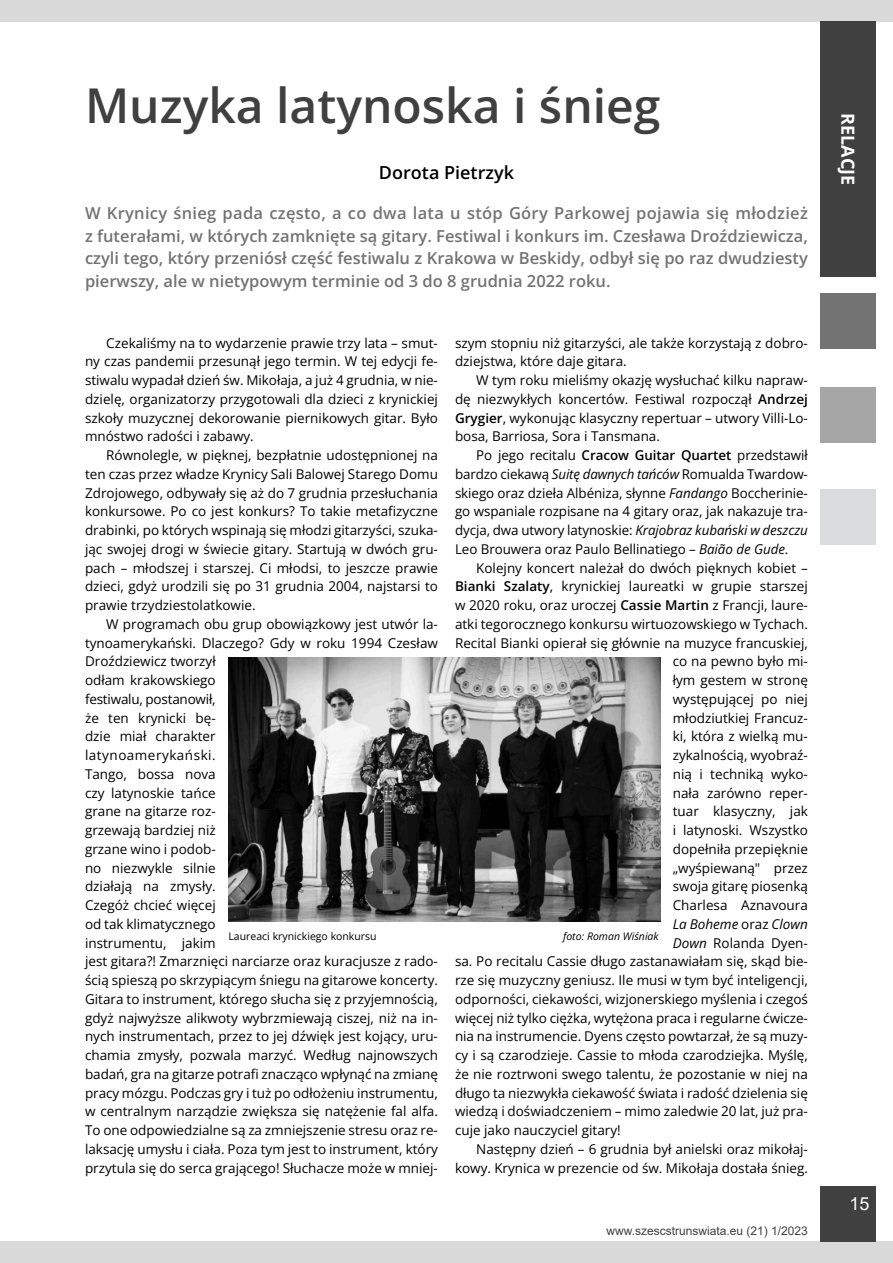
<style>
.page{position:relative;width:893px;height:1263px;background:#fff}
.page>*{position:absolute;margin:0;border:0;box-sizing:border-box;transform-origin:0 0}
.t1{font:600 48px "Open Sans";color:#404040}
.t2{font:600 18px "Open Sans";color:#000}
.t3{font:700 18px "Open Sans";color:#fff}
.t4{font:18px "Arial";color:#fff}
.t5{font:600 16.5px/22.5px "Open Sans";color:#737373;text-align:justify}
.t6{font:13.5px/18.8px "Open Sans";color:#000;text-align:justify}
.t7{font:italic 13.5px "Open Sans";color:#000}
.t8{font:12px "Arial";color:#404040}
.t9{font:10.5px "Open Sans";color:#000}
.t10{font:italic 10.5px "Open Sans";color:#000}
.s1{font-weight:600}
.s2{font-style:italic}
.s3{font-style:normal}
</style>
<div class="page">
<div style="left:0;top:0;width:893px;height:21px;background:#d9d9d9"></div>
<div style="left:0;top:1242px;width:893px;height:21px;background:#d9d9d9"></div>
<div style="left:821px;top:21px;width:55px;height:256px;background:#404040"></div>
<div style="left:821px;top:293px;width:55px;height:56px;background:#737373"></div>
<div style="left:821px;top:387px;width:55px;height:55px;background:#a6a6a6"></div>
<div style="left:821px;top:489px;width:55px;height:55px;background:#d9dbdc"></div>
<div style="left:821px;top:1186px;width:55px;height:56px;background:#404040"></div>
<img style="left:228px;top:657px;width:432px;height:264px">
<h1 class="t1" style="left:85px;top:71px;width:577px">Muzyka latynoska i śnieg</h1>
<h2 class="t2" style="left:379px;top:160px;width:137px">Dorota Pietrzyk</h2>
<p class="t5" style="left:85px;top:202px;width:724px">W Krynicy śnieg pada często, a co dwa lata u stóp Góry Parkowej pojawia się młodzież z futerałami, w których zamknięte są gitary. Festiwal i konkurs im. Czesława Droździewicza, czyli tego, który przeniósł część festiwalu z Krakowa w Beskidy, odbył się po raz dwudziesty pierwszy, ale w nietypowym terminie od 3 do 8 grudnia 2022 roku.</p>
<p class="t6" style="left:85px;top:333px;width:354px;text-indent:21px">Czekaliśmy na to wydarzenie prawie trzy lata – smut&shy;ny czas pandemii przesunął jego termin. W tej edycji fe&shy;stiwalu wypadał dzień św. Mikołaja, a już 4 grudnia, w nie&shy;dzielę, organizatorzy przygotowali dla dzieci z krynickiej szkoły muzycznej dekorowanie piernikowych gitar. Było mnóstwo radości i zabawy.</p>
<p class="t6" style="left:85px;top:445px;width:354px;text-indent:21px">Równolegle, w pięknej, bezpłatnie udostępnionej na ten czas przez władze Krynicy Sali Balowej Starego Domu Zdrojowego, odbywały się aż do 7 grudnia przesłuchania konkursowe. Po co jest konkurs? To takie metafizyczne drabinki, po których wspinają się młodzi gitarzyści, szuka&shy;jąc swojej drogi w świecie gitary. Startują w dwóch gru&shy;pach – młodszej i starszej. Ci młodsi, to jeszcze prawie dzieci, gdyż urodzili się po 31 grudnia 2004, najstarsi to prawie trzydziestolatkowie.</p>
<p class="t6" style="left:85px;top:614px;width:354px;text-align:left;text-indent:21px">W programach obu grup obowiązkowy jest utwór la&shy;tynoamerykański. Dlaczego? Gdy w roku 1994 Czesław Droździewicz tworzył<br>odłam krakowskiego<br>festiwalu, postanowił,<br>że ten krynicki bę-<br>dzie miał charakter<br>latynoamerykański.<br>Tango, bossa nova<br>czy latynoskie tańce<br>grane na gitarze roz-<br>grzewają bardziej niż<br>grzane wino i podob-<br>no niezwykle silnie<br>działają na zmysły.<br>Czegóż chcieć więcej<br>od tak klimatycznego<br>instrumentu, jakim<br>jest gitara?! Zmarznięci narciarze oraz kuracjusze z rado&shy;ścią spieszą po skrzypiącym śniegu na gitarowe koncerty.<br>Gitara to instrument, którego słucha się z przyjemnością, gdyż najwyższe alikwoty wybrzmiewają ciszej, niż na in&shy;nych instrumentach, przez to jej dźwięk jest kojący, uru&shy;chamia zmysły, pozwala marzyć. Według najnowszych badań, gra na gitarze potrafi znacząco wpłynąć na zmianę pracy mózgu. Podczas gry i tuż po odłożeniu instrumentu, w centralnym narządzie zwiększa się natężenie fal alfa.<br>To one odpowiedzialne są za zmniejszenie stresu oraz re&shy;laksację umysłu i ciała. Poza tym jest to instrument, który przytula się do serca grającego! Słuchacze może w mniej-</p>
<p class="t6" style="left:455px;top:333px;width:354px">szym stopniu niż gitarzyści, ale także korzystają z dobro&shy;dziejstwa, które daje gitara.</p>
<p class="t6" style="left:455px;top:370px;width:354px;text-indent:21px">W tym roku mieliśmy okazję wysłuchać kilku napraw&shy;dę niezwykłych koncertów. Festiwal rozpoczął <span class="s1">Andrzej Grygier</span>, wykonując klasyczny repertuar – utwory Villi-Lo&shy;bosa, Barriosa, Sora i Tansmana.</p>
<p class="t6" style="left:455px;top:445px;width:354px;text-indent:21px">Po jego recitalu <span class="s1">Cracow Guitar Quartet</span> przedstawił bardzo ciekawą <span class="s2">Suitę dawnych tańców</span> Romualda Twardow&shy;skiego oraz dzieła Albéniza, słynne <span class="s2">Fandango</span> Boccherinie&shy;go wspaniale rozpisane na 4 gitary oraz, jak nakazuje tra&shy;dycja, dwa utwory latynoskie: <span class="s2">Krajobraz kubański w deszczu </span>Leo Brouwera oraz Paulo Bellinatiego – <span class="s2">Baião de Gude</span>.</p>
<p class="t6" style="left:476px;top:558px;width:333px">Kolejny koncert należał do dwóch pięknych kobiet –</p>
<p class="t6" style="left:455px;top:577px;width:354px"><span class="s1">Bianki Szalaty</span>, krynickiej laureatki w grupie starszej</p>
<p class="t6" style="left:455px;top:595px;width:354px">w 2020 roku, oraz uroczej <span class="s1">Cassie Martin</span> z Francji, laure-</p>
<p class="t6" style="left:455px;top:614px;width:354px">atki tegorocznego konkursu wirtuozowskiego w Tychach.</p>
<p class="t6" style="left:455px;top:633px;width:354px">Recital Bianki opierał się głównie na muzyce francuskiej,</p>
<p class="t6" style="left:673px;top:652px;width:137px">co na pewno było mi-</p>
<p class="t6" style="left:673px;top:670px;width:137px">łym gestem w stronę</p>
<p class="t6" style="left:673px;top:689px;width:137px">występującej po niej</p>
<p class="t6" style="left:673px;top:708px;width:137px">młodziutkiej Francuz-</p>
<p class="t6" style="left:673px;top:727px;width:137px">ki, która z wielką mu-</p>
<p class="t6" style="left:673px;top:745px;width:137px">zykalnością, wyobraź-</p>
<p class="t6" style="left:673px;top:764px;width:137px">nią i techniką wyko-</p>
<p class="t6" style="left:673px;top:783px;width:137px">nała zarówno reper-</p>
<p class="t6" style="left:673px;top:802px;width:137px">tuar klasyczny, jak</p>
<p class="t6" style="left:673px;top:820px;width:137px">i latynoski. Wszystko</p>
<p class="t6" style="left:673px;top:839px;width:137px">dopełniła przepięknie</p>
<p class="t6" style="left:673px;top:858px;width:137px">„wyśpiewaną" przez</p>
<p class="t6" style="left:673px;top:877px;width:137px">swoja gitarę piosenką</p>
<p class="t6" style="left:673px;top:895px;width:137px">Charlesa Aznavoura</p>
<p class="t7" style="left:673px;top:914px;width:137px">La Boheme <span class="s3">oraz</span> Clown</p>
<p class="t6" style="left:673px;top:933px;width:137px"><span class="s2">Down</span> Rolanda Dyen-</p>
<p class="t6" style="left:455px;top:952px;width:354px">sa. Po recitalu Cassie długo zastanawiałam się, skąd bie-</p>
<p class="t6" style="left:455px;top:970px;width:354px">rze się muzyczny geniusz. Ile musi w tym być inteligencji,</p>
<p class="t6" style="left:455px;top:989px;width:354px">odporności, ciekawości, wizjonerskiego myślenia i czegoś</p>
<p class="t6" style="left:455px;top:1008px;width:354px">więcej niż tylko ciężka, wytężona praca i regularne ćwicze-</p>
<p class="t6" style="left:455px;top:1027px;width:354px">nia na instrumencie. Dyens często powtarzał, że są muzy-</p>
<p class="t6" style="left:455px;top:1045px;width:354px">cy i są czarodzieje. Cassie to młoda czarodziejka. Myślę,</p>
<p class="t6" style="left:455px;top:1064px;width:354px">że nie roztrwoni swego talentu, że pozostanie w niej na</p>
<p class="t6" style="left:455px;top:1083px;width:354px">długo ta niezwykła ciekawość świata i radość dzielenia się</p>
<p class="t6" style="left:455px;top:1102px;width:354px">wiedzą i doświadczeniem – mimo zaledwie 20 lat, już pra-</p>
<p class="t6" style="left:455px;top:1120px;width:167px">cuje jako nauczyciel gitary!</p>
<p class="t6" style="left:476px;top:1139px;width:333px">Następny dzień – 6 grudnia był anielski oraz mikołaj-</p>
<p class="t6" style="left:455px;top:1158px;width:354px">kowy. Krynica w prezencie od św. Mikołaja dostała śnieg.</p>
<p class="t9" style="left:228px;top:929px;width:150px">Laureaci krynickiego konkursu</p>
<p class="t10" style="left:563px;top:929px;width:97px">foto: Roman Wiśniak</p>
<p class="t8" style="left:606px;top:1227px;width:203px">www.szescstrunswiata.eu (21) 1/2023</p>
<h2 class="t3" style="left:861px;top:113px;width:74px;rotate:90deg">RELACJE</h2>
<h2 class="t4" style="left:850px;top:1197px;width:22px">15</h2>
</div>
